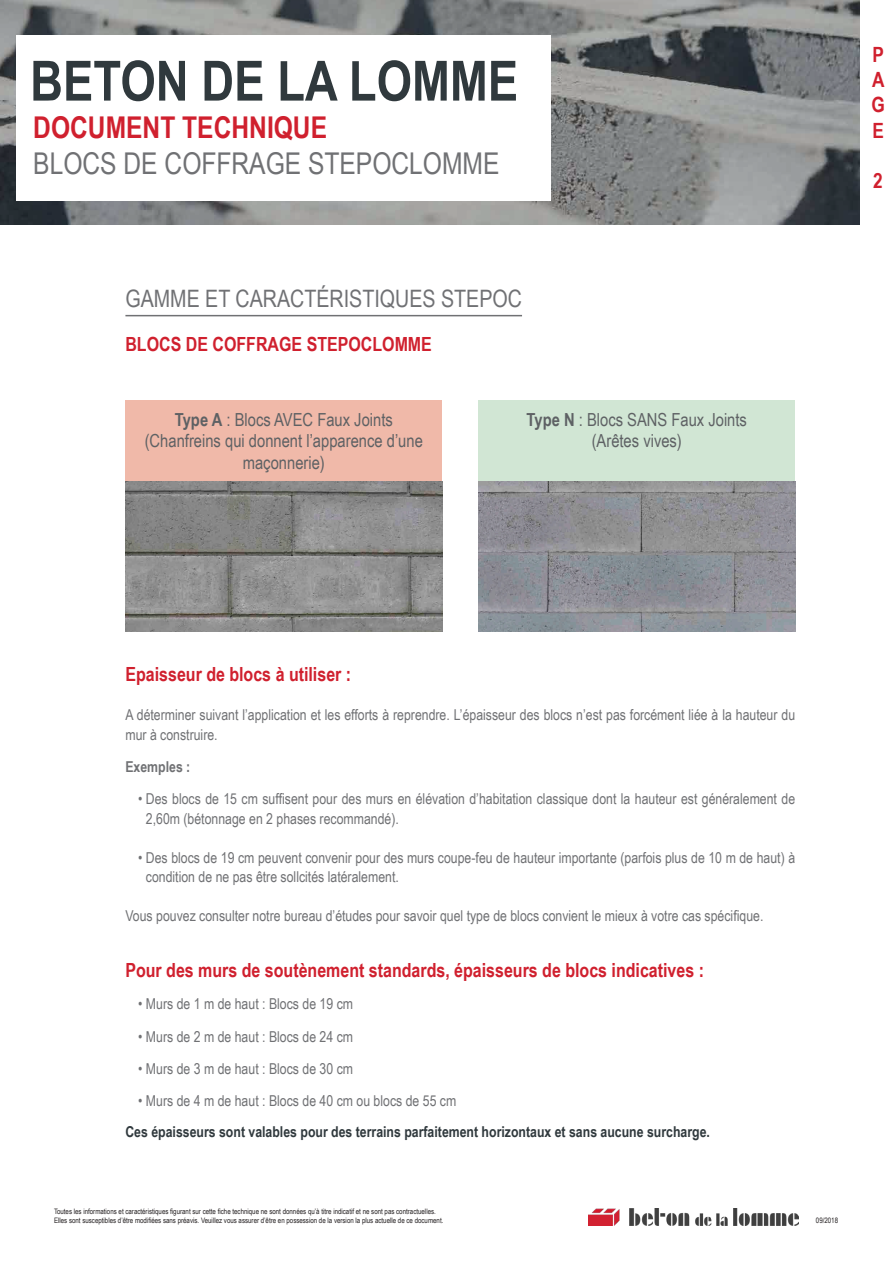
<style>
.page{position:relative;width:893px;height:1263px;background:#fff}
.page>*{position:absolute;margin:0;border:0;box-sizing:border-box;transform-origin:0 0}
.t1{font:700 55.5px "Arial Narrow";color:#30393d}
.t2{font:30px "Arial Narrow";color:#707174}
.t3{font:700 30px "Arial Narrow";color:#d0202e}
.t4{font:24px "Arial Narrow";color:#707174}
.t5{font:700 21px "Arial Narrow";color:#d0202e}
.t6{font:700 19.5px "Arial Narrow";color:#d0202e}
.t7{font:18px/21.6px "Arial Narrow";color:#5e6164;text-align:center}
.t8{font:15px/19.5px "Arial Narrow";color:#707174}
.t9{font:700 15px "Arial Narrow";color:#30393d}
.t10{font:700 15px "Arial Narrow";color:#707174}
.t11{font:7.5px/9px "Arial Narrow";color:#231f20}
.s1{font-weight:700}
</style>
<div class="page">
<svg style="left:0;top:0;width:860px;height:225px"></svg>
<div style="left:16px;top:35px;width:535px;height:166px;background:#fff"></div>
<img style="left:588px;top:1209px;width:210px;height:16px">
<hr style="left:125px;top:315px;width:397px;height:1px;background:#707174">
<div style="left:125px;top:400px;width:317px;height:82px;background:#f0b9a9"></div>
<div style="left:478px;top:400px;width:317px;height:82px;background:#d1e6d4"></div>
<img style="left:125px;top:482px;width:317px;height:149px">
<img style="left:478px;top:482px;width:317px;height:149px">
<h1 class="t1" style="left:30px;top:39px;width:490px">BETON DE LA LOMME</h1>
<h2 class="t3" style="left:33px;top:105px;width:295px">DOCUMENT TECHNIQUE</h2>
<h2 class="t2" style="left:33px;top:141px;width:468px">BLOCS DE COFFRAGE STEPOCLOMME</h2>
<p class="t4" style="left:125px;top:281px;width:398px">GAMME ET CARACTÉRISTIQUES STEPOC</p>
<p class="t6" style="left:125px;top:330px;width:308px">BLOCS DE COFFRAGE STEPOCLOMME</p>
<p class="t7" style="left:175px;top:408px;width:219px"><span class="s1">Type A</span> : Blocs AVEC Faux Joints</p>
<p class="t7" style="left:145px;top:429px;width:280px">(Chanfreins qui donnent l’apparence d’une maçonnerie)</p>
<p class="t7" style="left:527px;top:408px;width:222px"><span class="s1">Type N</span> : Blocs SANS Faux Joints</p>
<p class="t7" style="left:592px;top:429px;width:92px">(Arêtes vives)</p>
<p class="t5" style="left:872px;top:39px;width:13px">P</p>
<p class="t5" style="left:872px;top:64px;width:14px">A</p>
<p class="t5" style="left:871px;top:89px;width:15px">G</p>
<p class="t5" style="left:872px;top:114px;width:13px">E</p>
<p class="t5" style="left:873px;top:165px;width:11px">2</p>
<p class="t6" style="left:125px;top:660px;width:227px">Epaisseur de blocs à utiliser :</p>
<p class="t8" style="left:125px;top:705px;width:671px">A déterminer suivant l’application et les efforts à reprendre. L’épaisseur des blocs n’est pas forcément liée à la hauteur du mur à construire.</p>
<p class="t10" style="left:125px;top:755px;width:66px">Exemples :</p>
<p class="t8" style="left:146px;top:789px;width:651px;text-indent:-8px">• Des blocs de 15 cm suffisent pour des murs en élévation d’habitation classique dont la hauteur est généralement de<br>2,60m (bétonnage en 2 phases recommandé).</p>
<p class="t8" style="left:146px;top:847px;width:651px;text-indent:-8px">• Des blocs de 19 cm peuvent convenir pour des murs coupe-feu de hauteur importante (parfois plus de 10 m de haut) à condition de ne pas être sollcités latéralement.</p>
<p class="t8" style="left:125px;top:906px;width:639px">Vous pouvez consulter notre bureau d’études pour savoir quel type de blocs convient le mieux à votre cas spécifique.</p>
<p class="t6" style="left:125px;top:955px;width:580px">Pour des murs de soutènement standards, épaisseurs de blocs indicatives :</p>
<p class="t8" style="left:138px;top:994px;width:216px">• Murs de 1 m de haut : Blocs de 19 cm</p>
<p class="t8" style="left:138px;top:1026px;width:216px">• Murs de 2 m de haut : Blocs de 24 cm</p>
<p class="t8" style="left:138px;top:1058px;width:216px">• Murs de 3 m de haut : Blocs de 30 cm</p>
<p class="t8" style="left:138px;top:1090px;width:320px">• Murs de 4 m de haut : Blocs de 40 cm ou blocs de 55 cm</p>
<p class="t9" style="left:125px;top:1120px;width:586px">Ces épaisseurs sont valables pour des terrains parfaitement horizontaux et sans aucune surcharge.</p>
<p class="t11" style="left:54px;top:1207px;width:391px">Toutes les informations et caractéristiques figurant sur cette fiche technique ne sont données qu’à titre indicatif et ne sont pas contractuelles.<br>Elles sont susceptibles d’être modifiées sans préavis. Veuillez vous assurer d’être en possession de la version la plus actuelle de ce document.</p>
<p class="t11" style="left:816px;top:1216px;width:24px">09/2018</p>
</div>
